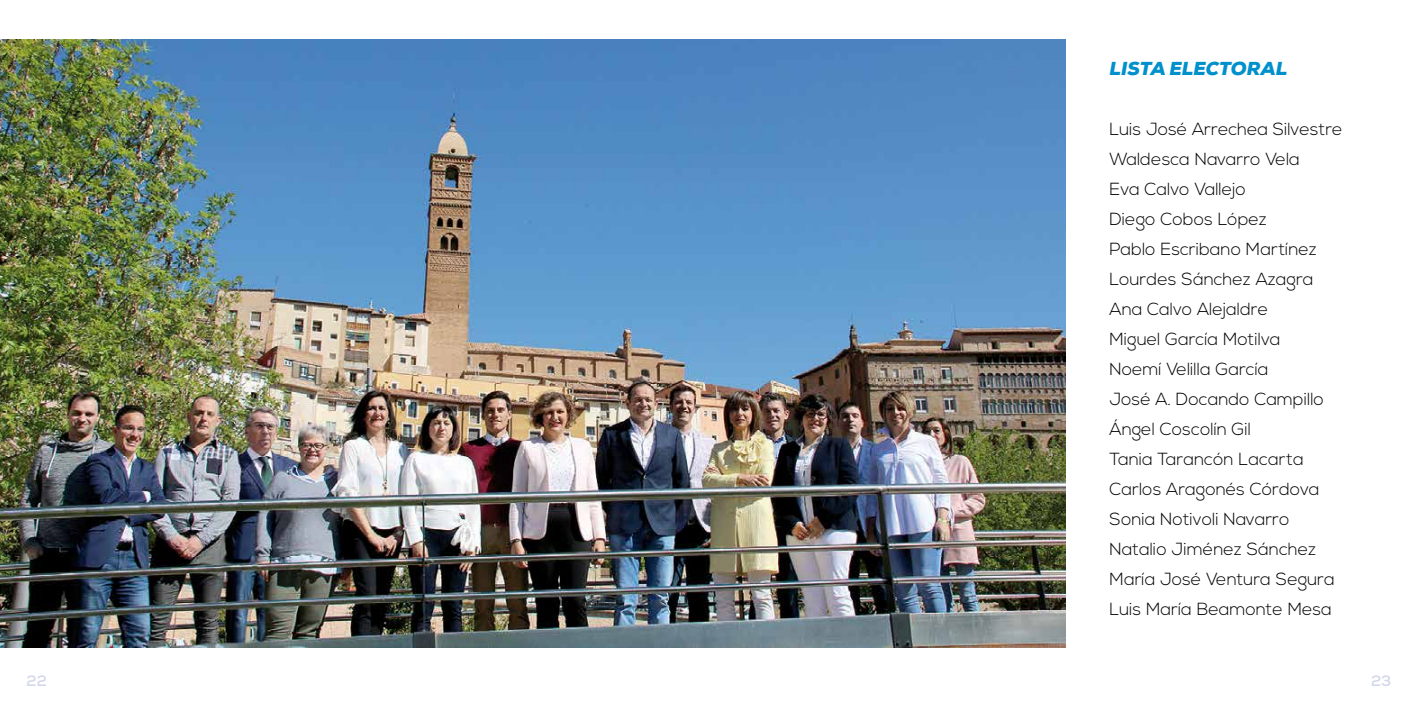
<style>
.page{position:relative;width:1418px;height:709px;background:#fff}
.page>*{position:absolute;margin:0;border:0;box-sizing:border-box;transform-origin:0 0}
.t1{font:italic 900 18.75px "Nexa";color:#0090cb}
.t2{font:300 17.5px/30px "Nexa";color:#000}
.t3{font:700 15px "Nexa";color:#d3d7e8}
</style>
<div class="page">
<img style="left:0;top:40px;width:1065px;height:607px">
<p class="t1" style="left:1109px;top:56px;width:179px">LISTA ELECTORAL</p>
<p class="t2" style="left:1109px;top:115px;width:234px">Luis José Arrechea Silvestre<br>Waldesca Navarro Vela<br>Eva Calvo Vallejo<br>Diego Cobos López<br>Pablo Escribano Martínez<br>Lourdes Sánchez Azagra<br>Ana Calvo Alejaldre<br>Miguel García Motilva<br>Noemí Velilla García<br>José A. Docando Campillo<br>Ángel Coscolín Gil<br>Tania Tarancón Lacarta<br>Carlos Aragonés Córdova<br>Sonia Notivoli Navarro<br>Natalio Jiménez Sánchez<br>María José Ventura Segura<br>Luis María Beamonte Mesa</p>
<p class="t3" style="left:27px;top:671px;width:22px">22</p>
<p class="t3" style="left:1371px;top:671px;width:22px">23</p>
</div>
